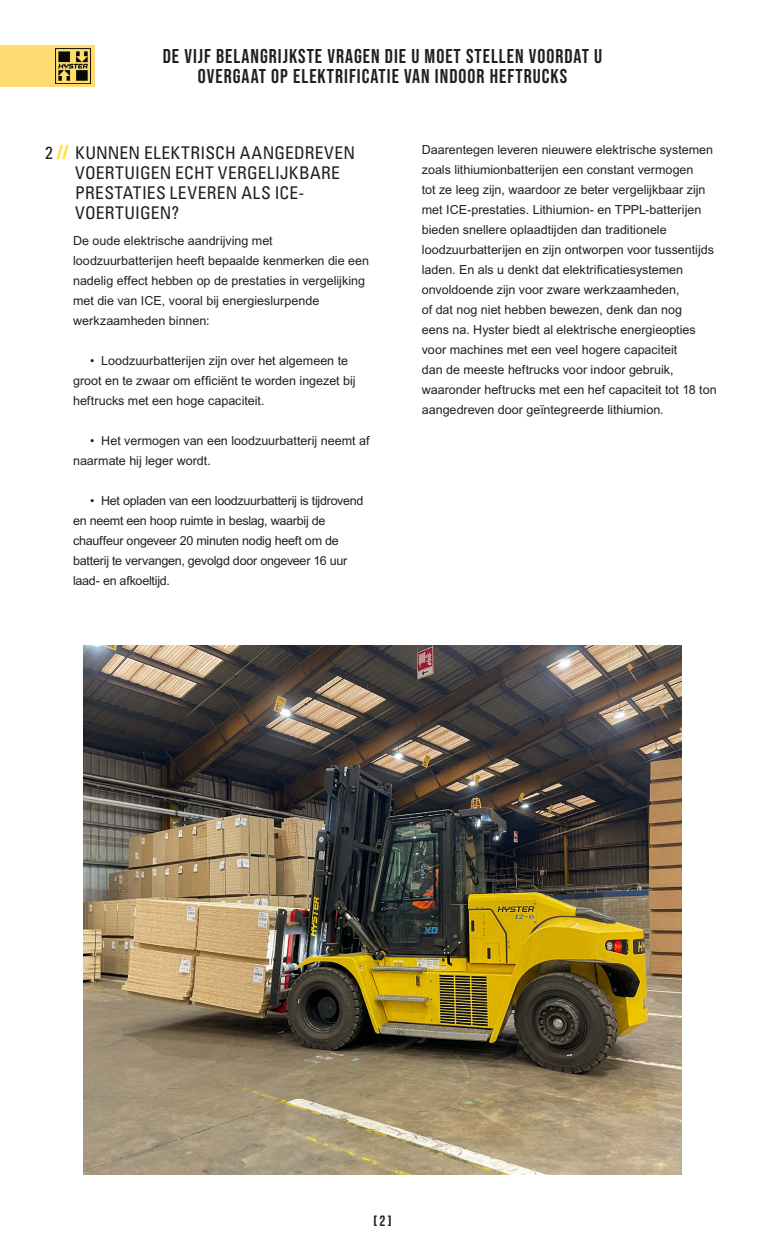
<style>
.page{position:relative;width:765px;height:1260px;background:#fff}
.page>*{position:absolute;margin:0;border:0;box-sizing:border-box;transform-origin:0 0}
.t1{font:20px/20px "Bebas Neue";letter-spacing:.05em;color:#231f20;text-align:center}
.t2{font:condensed 17.5px/20px "Univers LT Std";letter-spacing:.015em;color:#231f20}
.t3{font:700 15px "Bebas Neue";color:#231f20}
.HY_Intro_Paragraph_Drop_Caps{font:12.5px/20px "Arial MT Std";color:#231f20}
.HY_Intro_Paragraph_Drop_Caps-2{font:12.5px/20px "Arial MT Std";letter-spacing:-.02em;color:#231f20}
.s1{font-family:"Impact";font-stretch:normal;color:#ffe34b}
</style>
<div class="page">
<div style="left:0;top:45px;width:94px;height:42px;background:#feda71"></div>
<img style="left:56px;top:49px;width:35px;height:34px">
<img style="left:83px;top:645px;width:599px;height:529px">
<h1 class="t1" style="left:163px;top:46px;width:441px">DE VIJF BELANGRIJKSTE VRAGEN DIE U MOET STELLEN VOORDAT U<br>OVERGAAT OP ELEKTRIFICATIE VAN INDOOR HEFTRUCKS</h1>
<p class="t2" style="left:75px;top:142px;width:281px;text-indent:-30px">2 <span class="s1">//</span> KUNNEN ELEKTRISCH AANGEDREVEN<br>VOERTUIGEN ECHT VERGELIJKBARE<br>PRESTATIES LEVEREN ALS ICE-<br>VOERTUIGEN?</p>
<p class="HY_Intro_Paragraph_Drop_Caps" style="left:73px;top:230px;width:297px">De oude elektrische aandrijving met loodzuurbatterijen heeft bepaalde kenmerken die een nadelig effect hebben op de prestaties in vergelijking met die van ICE, vooral bij energieslurpende werkzaamheden binnen:</p>
<p class="HY_Intro_Paragraph_Drop_Caps" style="left:73px;top:350px;width:284px;text-indent:17px">• Loodzuurbatterijen zijn over het algemeen te groot en te zwaar om efficiënt te worden ingezet bij heftrucks met een hoge capaciteit.</p>
<p class="HY_Intro_Paragraph_Drop_Caps" style="left:73px;top:430px;width:298px;text-indent:17px">• Het vermogen van een loodzuurbatterij neemt af naarmate hij leger wordt.</p>
<p class="HY_Intro_Paragraph_Drop_Caps-2" style="left:73px;top:490px;width:292px;text-indent:17px">• Het opladen van een loodzuurbatterij is tijdrovend en neemt een hoop ruimte in beslag, waarbij de chauffeur ongeveer 20 minuten nodig heeft om de batterij te vervangen, gevolgd door ongeveer 16 uur laad- en afkoeltijd.</p>
<p class="HY_Intro_Paragraph_Drop_Caps" style="left:422px;top:140px;width:296px">Daarentegen leveren nieuwere elektrische systemen zoals lithiumionbatterijen een constant vermogen<br>tot ze leeg zijn, waardoor ze beter vergelijkbaar zijn met ICE-prestaties. Lithiumion- en TPPL-batterijen bieden snellere oplaadtijden dan traditionele loodzuurbatterijen en zijn ontworpen voor tussentijds laden. En als u denkt dat elektrificatiesystemen onvoldoende zijn voor zware werkzaamheden,<br>of dat nog niet hebben bewezen, denk dan nog<br>eens na. Hyster biedt al elektrische energieopties voor machines met een veel hogere capaciteit<br>dan de meeste heftrucks voor indoor gebruik, waaronder heftrucks met een hef capaciteit tot 18 ton aangedreven door geïntegreerde lithiumion.</p>
<p class="t3" style="left:373px;top:1213px;width:20px">[ 2 ]</p>
</div>
